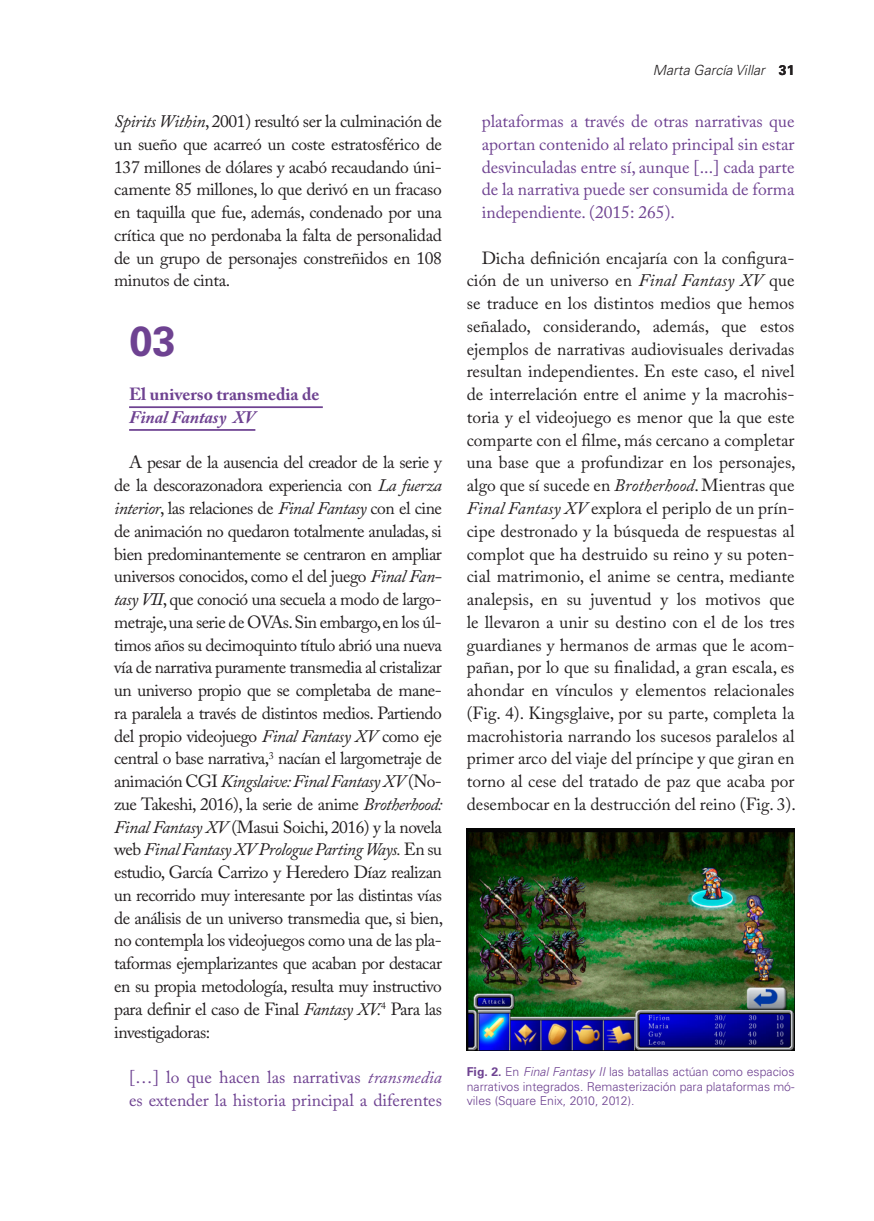
<style>
.page{position:relative;width:874px;height:1221px;background:#fff}
.page>*{position:absolute;margin:0;border:0;box-sizing:border-box;transform-origin:0 0}
.Texto{font:700 42px "Univers LT Std";color:#6e4291}
.texto_común{font:17.5px/22.8px "Adobe Caslon Pro";letter-spacing:-.02em;color:#231f20;text-align:justify}
.Citas{font:17.5px/22.8px "Adobe Caslon Pro";color:#6e4291}
.texto_común-2{font:700 17.5px "Adobe Caslon Pro";color:#6e4291}
.texto_común-3{font:italic 700 17.5px "Adobe Caslon Pro";color:#6e4291}
.t1{font:italic 300 14px "Univers LT Std";color:#231f20}
.pies2{font:300 12.25px/14.5px "Univers LT Std";color:#6e4291;text-align:justify}
.s1{font-style:italic}
.s2{font-weight:700;font-style:normal}
.s3{font-weight:700}
</style>
<div class="page">
<img style="left:466px;top:828px;width:328px;height:221px">
<hr style="left:129px;top:406px;width:193px;height:2px;background:#6e4291">
<hr style="left:129px;top:429px;width:126px;height:2px;background:#6e4291">
<p class="texto_común" style="left:114px;top:110px;width:329px"><span class="s1">Spirits Within</span>, 2001) resultó ser la culminación de un sueño que acarreó un coste estratosférico de 137 millones de dólares y acabó recaudando úni&shy;camente 85 millones, lo que derivó en un fracaso en taquilla que fue, además, condenado por una crítica que no perdonaba la falta de personalidad de un grupo de personajes constreñidos en 108 minutos de cinta.</p>
<p class="Texto" style="left:129px;top:316px;width:48px">03</p>
<p class="texto_común-2" style="left:129px;top:384px;width:192px">El universo transmedia de</p>
<p class="texto_común-3" style="left:129px;top:406px;width:128px">Final Fantasy XV</p>
<p class="texto_común" style="left:114px;top:451px;width:330px;text-indent:15px">A pesar de la ausencia del creador de la serie y de la descorazonadora experiencia con <span class="s1">La fuerza interior</span>, las relaciones de <span class="s1">Final Fantasy</span> con el cine de animación no quedaron totalmente anuladas, si bien predominantemente se centraron en ampliar universos conocidos, como el del juego <span class="s1">Final Fan&shy;tasy VII</span>, que conoció una secuela a modo de largo&shy;metraje, una serie de OVAs. Sin embargo, en los úl&shy;timos años su decimoquinto título abrió una nueva vía de narrativa puramente transmedia al cristalizar un universo propio que se completaba de mane&shy;ra paralela a través de distintos medios. Partiendo del propio videojuego <span class="s1">Final Fantasy XV</span> como eje central o base narrativa,<sup>3</sup> nacían el largometraje de animación CGI <span class="s1">Kingslaive: Final Fantasy XV</span> (No&shy;zue Takeshi, 2016), la serie de anime <span class="s1">Brotherhood:<br>Final Fantasy XV</span> (Masui Soichi, 2016) y la novela web <span class="s1">Final Fantasy XV Prologue Parting Ways.</span> En su estudio, García Carrizo y Heredero Díaz realizan un recorrido muy interesante por las distintas vías de análisis de un universo transmedia que, si bien, no contempla los videojuegos como una de las pla&shy;taformas ejemplarizantes que acaban por destacar en su propia metodología, resulta muy instructivo para definir el caso de Final <span class="s1">Fantasy XV.</span><sup>4</sup> Para las investigadoras:</p>
<p class="Citas" style="left:129px;top:1065px;width:314px">[…] lo que hacen las narrativas <span class="s1">transmedia </span>es extender la historia principal a diferentes</p>
<p class="t1" style="left:652px;top:61px;width:143px">Marta García Villar <span class="s2">31</span></p>
<p class="Citas" style="left:481px;top:110px;width:314px;text-align:justify">plataformas a través de otras narrativas que aportan contenido al relato principal sin estar desvinculadas entre sí, aunque [...] cada parte de la narrativa puede ser consumida de forma independiente. (2015: 265).</p>
<p class="texto_común" style="left:466px;top:246px;width:330px;text-indent:15px">Dicha definición encajaría con la configura&shy;ción de un universo en <span class="s1">Final Fantasy XV</span> que se traduce en los distintos medios que hemos señalado, considerando, además, que estos ejemplos de narrativas audiovisuales derivadas resultan independientes. En este caso, el nivel de interrelación entre el anime y la macrohis&shy;toria y el videojuego es menor que la que este comparte con el filme, más cercano a completar una base que a profundizar en los personajes, algo que sí sucede en <span class="s1">Brotherhood</span>. Mientras que <span class="s1">Final Fantasy XV</span> explora el periplo de un prín&shy;cipe destronado y la búsqueda de respuestas al complot que ha destruido su reino y su poten&shy;cial matrimonio, el anime se centra, mediante analepsis, en su juventud y los motivos que le llevaron a unir su destino con el de los tres guardianes y hermanos de armas que le acom&shy;pañan, por lo que su finalidad, a gran escala, es ahondar en vínculos y elementos relacionales (Fig. 4). Kingsglaive, por su parte, completa la macrohistoria narrando los sucesos paralelos al primer arco del viaje del príncipe y que giran en torno al cese del tratado de paz que acaba por desembocar en la destrucción del reino (Fig. 3).</p>
<p class="pies2" style="left:466px;top:1064px;width:329px"><span class="s3">Fig. 2.</span> En <span class="s1">Final Fantasy II</span> las batallas actúan como espacios narrativos integrados. Remasterización para plataformas mó&shy;viles (Square Enix, 2010, 2012).</p>
</div>
